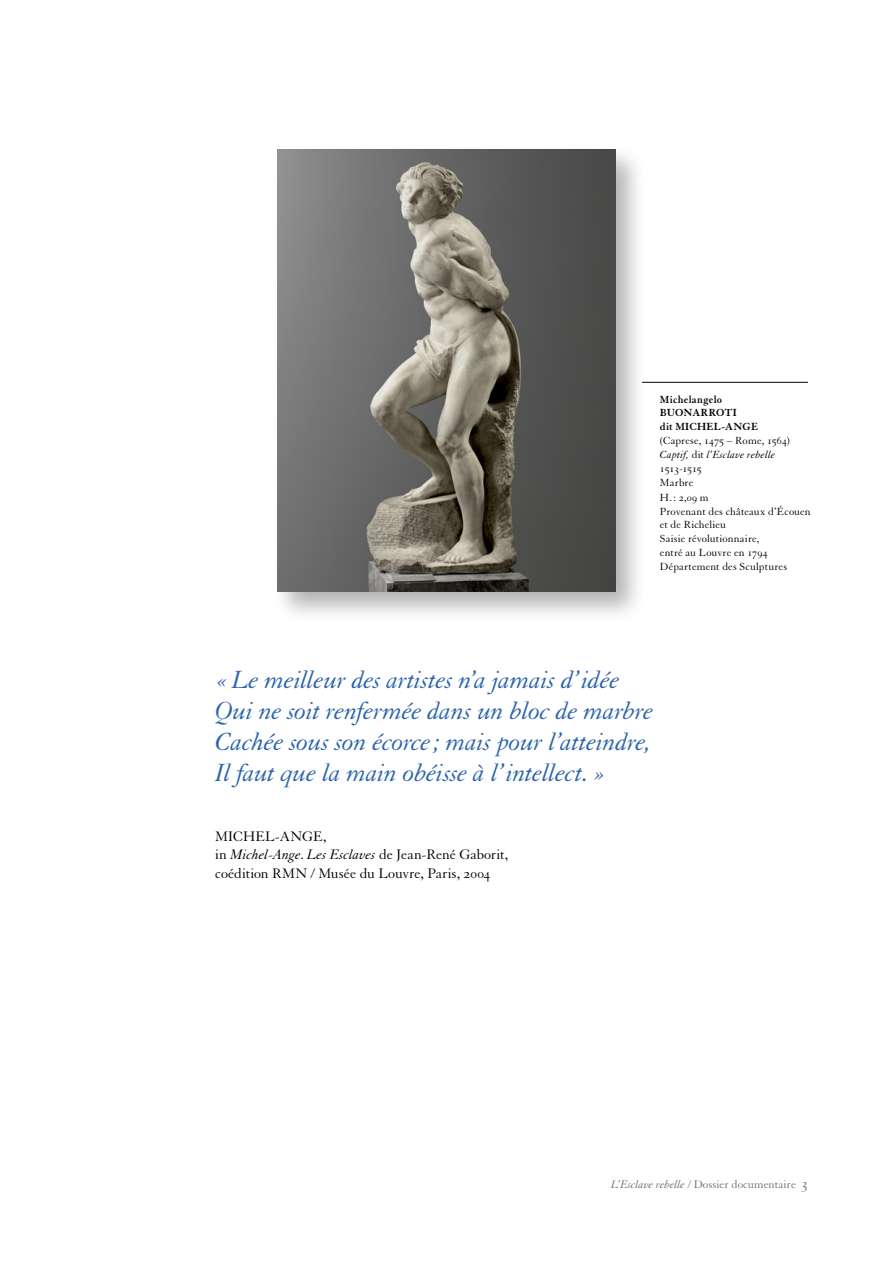
<style>
.page{position:relative;width:893px;height:1263px;background:#fff}
.page>*{position:absolute;margin:0;border:0;box-sizing:border-box;transform-origin:0 0}
.CITATION_OUVERTURE{font:italic 27px/31px "Granjon LT Std";letter-spacing:-.01em;color:#2d64ab}
.légende_sous_citatio{font:15px/18.5px "Granjon LT Std";letter-spacing:.005em;color:#000}
.t1{font:12px "Granjon LT Std";color:#706f6f}
.légende_image{font:11.25px/13.5px "Granjon LT Std";letter-spacing:.01em;color:#000}
.légende_image-2{font:700 11.25px/13.5px "Granjon LT Std";letter-spacing:.015em;color:#000}
.légende_image-3{font:italic 11.25px "Granjon LT Std";letter-spacing:.01em;color:#000}
.légende_image-4{font:11.25px "Granjon LT Std";letter-spacing:-.025em;color:#000}
.s1{font-style:normal}
.s2{font-style:italic}
.s3{font-size:15px}
</style>
<div class="page">
<div style="left:272px;top:144px;width:375px;height:479px;background:#000;opacity:.3"></div>
<img style="left:278px;top:150px;width:337px;height:442px">
<hr style="left:642px;top:382px;width:166px;height:1px;background:#000">
<p class="légende_image-2" style="left:660px;top:392px;width:100px">Michelangelo<br>BUONARROTI<br>dit MICHEL-ANGE</p>
<p class="légende_image" style="left:660px;top:434px;width:132px">(Caprese, 1475 – Rome, 1564)</p>
<p class="légende_image-3" style="left:660px;top:448px;width:117px">Captif, <span class="s1">dit</span> l’Esclave rebelle</p>
<p class="légende_image-4" style="left:660px;top:463px;width:43px">1513-1515</p>
<p class="légende_image" style="left:660px;top:476px;width:35px">Marbre</p>
<p class="légende_image" style="left:660px;top:491px;width:50px">H. : 2,09 m</p>
<p class="légende_image" style="left:660px;top:505px;width:152px">Provenant des châteaux d’Écouen et de Richelieu</p>
<p class="légende_image" style="left:660px;top:532px;width:109px">Saisie révolutionnaire, entré au Louvre en 1794</p>
<p class="légende_image" style="left:660px;top:560px;width:129px">Département des Sculptures</p>
<p class="CITATION_OUVERTURE" style="left:215px;top:665px;width:440px">«Le meilleur des artistes n’a jamais d’idée Qui ne soit renfermée dans un bloc de marbre Cachée sous son écorce; mais pour l’atteindre, Il faut que la main obéisse à l’intellect. »</p>
<p class="légende_sous_citatio" style="left:215px;top:827px;width:294px">MICHEL-ANGE,<br>in <span class="s2">Michel-Ange</span>. <span class="s2">Les Esclaves</span> de Jean-René Gaborit, coédition RMN / Musée du Louvre, Paris, 2004</p>
<p class="t1" style="left:611px;top:1178px;width:198px"><span class="s2">L’Esclave rebelle</span> / Dossier documentaire <span class="s3">3</span></p>
</div>
